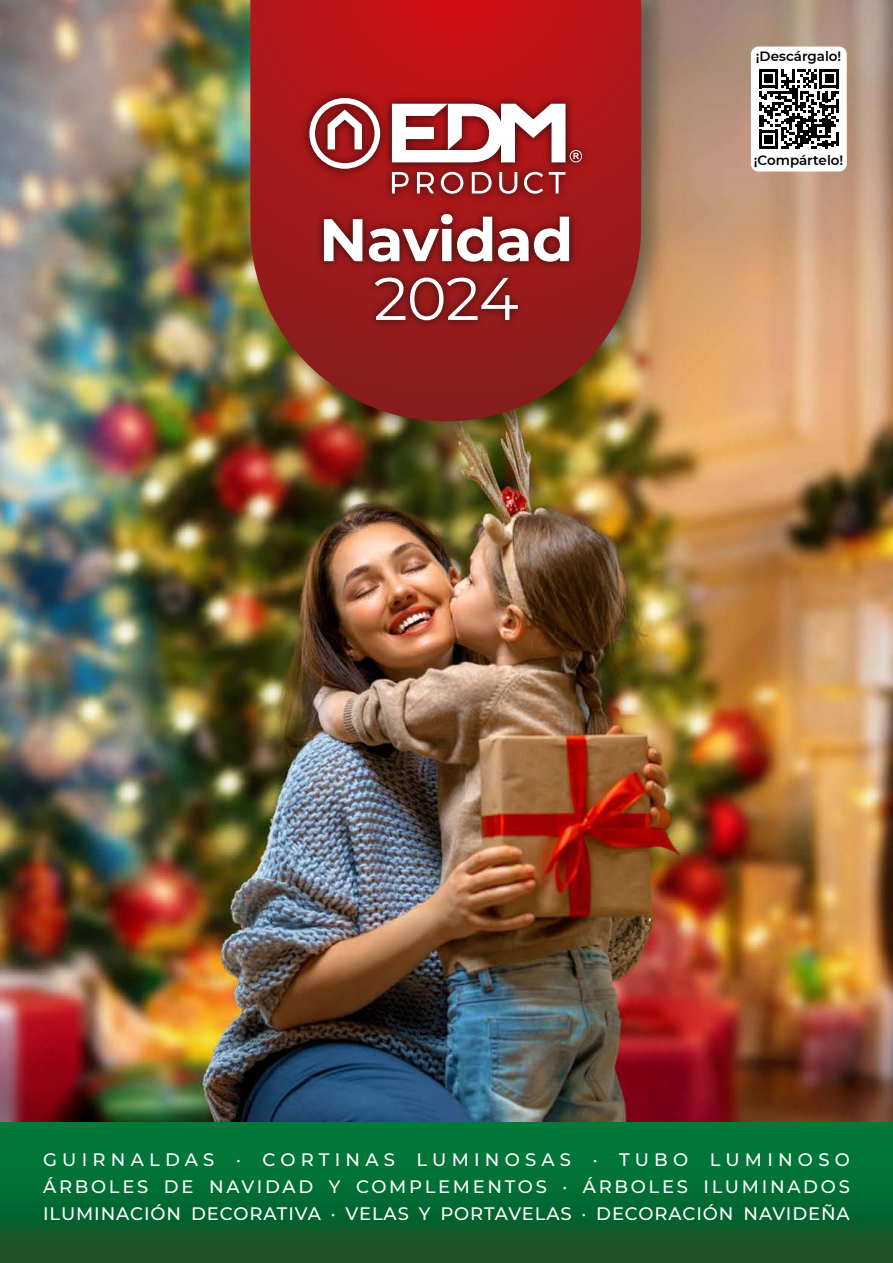
<style>
.page{position:relative;width:893px;height:1263px;background:#fff}
.page>*{position:absolute;margin:0;border:0;box-sizing:border-box;transform-origin:0 0}
.t1{font:700 60px "Montserrat";letter-spacing:-.015em;color:#fff}
.t2{font:60px "Montserrat";color:#fff}
.t3{font:500 18px/27px "Montserrat";letter-spacing:.05em;color:#fff;text-align:justify}
.t4{font:600 13.5px "Montserrat";color:#010202}
</style>
<div class="page">
<img style="left:0;top:0;width:893px;height:1122px">
<div style="left:0;top:1122px;width:893px;height:141px;background:linear-gradient(to bottom,#00813d,#185426)"></div>
<div style="left:751px;top:47px;width:96px;height:125px;background:#fff;border-radius:8px"></div>
<svg style="left:759px;top:69px;width:80px;height:80px"></svg>
<hr style="left:836px;top:132px;width:3px;height:14px;background:#000">
<img style="left:233px;top:0;width:442px;height:456px">
<img style="left:250px;top:0;width:391px;height:421px">
<img style="left:307px;top:207px;width:278px;height:141px">
<img style="left:296px;top:84px;width:300px;height:123px">
<svg style="left:392px;top:104px;width:190px;height:58px"></svg>
<svg style="left:309px;top:98px;width:71px;height:71px"></svg>
<svg style="left:392px;top:172px;width:17px;height:21px"></svg>
<svg style="left:417px;top:172px;width:17px;height:21px"></svg>
<svg style="left:441px;top:172px;width:22px;height:22px"></svg>
<svg style="left:472px;top:172px;width:20px;height:21px"></svg>
<svg style="left:499px;top:172px;width:18px;height:22px"></svg>
<svg style="left:524px;top:172px;width:19px;height:22px"></svg>
<svg style="left:549px;top:172px;width:16px;height:21px"></svg>
<p class="t4" style="left:756px;top:47px;width:87px">¡Descárgalo!</p>
<h1 class="t1" style="left:319px;top:197px;width:256px">Navidad</h1>
<h1 class="t2" style="left:374px;top:257px;width:147px">2024</h1>
<p class="t4" style="left:754px;top:150px;width:91px">¡Compártelo!</p>
<p class="t3" style="left:43px;top:1145px;width:808px">GUIRNALDAS · CORTINAS LUMINOSAS · TUBO LUMINOSO ÁRBOLES DE NAVIDAD Y COMPLEMENTOS · ÁRBOLES ILUMINADOS ILUMINACIÓN DECORATIVA · VELAS Y PORTAVELAS · DECORACIÓN NAVIDEÑA</p>
</div>
